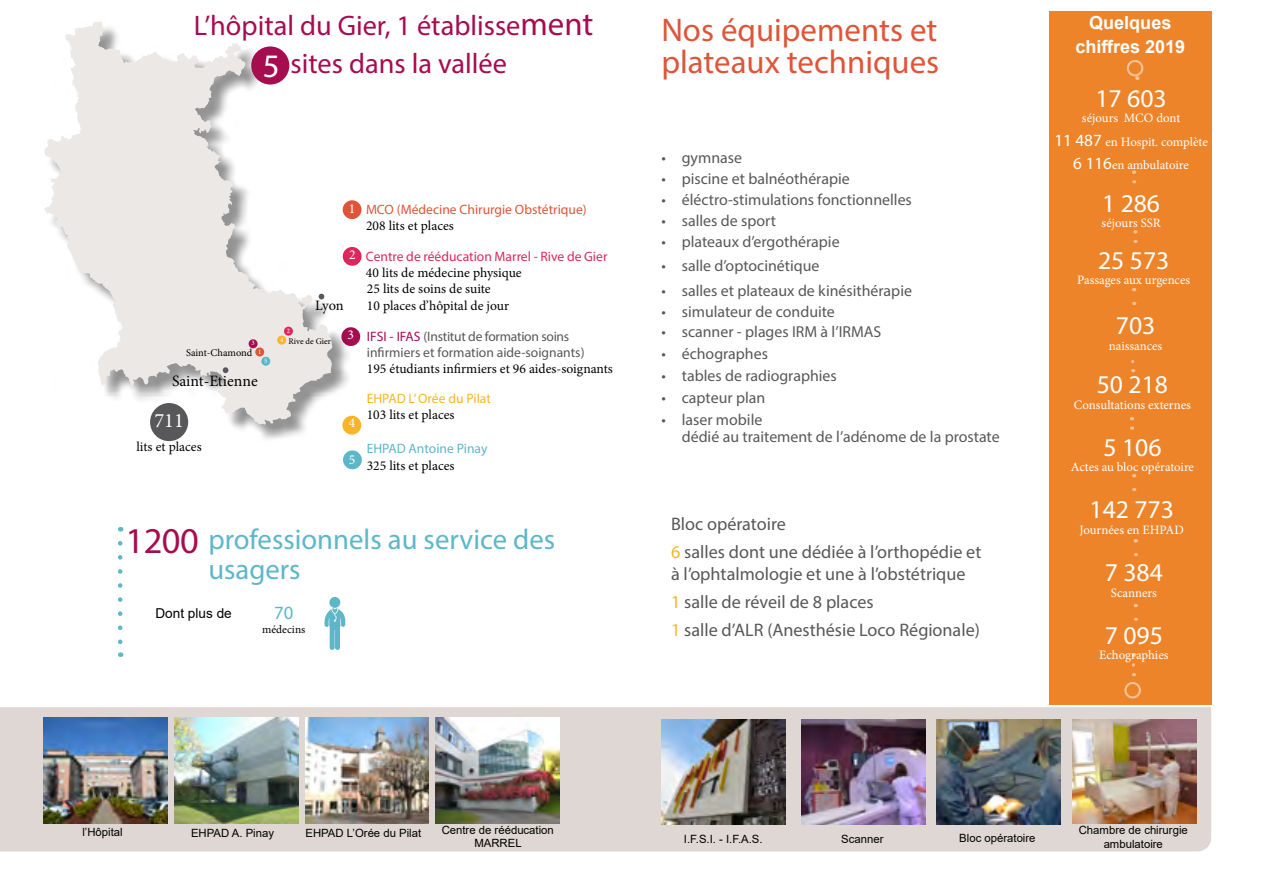
<style>
.page{position:relative;width:1263px;height:893px;background:#fff}
.page>*{position:absolute;margin:0;border:0;box-sizing:border-box;transform-origin:0 0}
.t1{font:36.45px "Myriad Pro";color:#a60c50}
.t2{font:32.85px/31.8px "Myriad Pro";color:#de5539}
.t3{font:28.8px/29.8px "Myriad Pro";color:#5db7c9}
.t4{font:28.35px/38.1px "Myriad Pro";color:#a60c50}
.t5{font:25.65px "Myriad Pro";color:#fff}
.t6{font:20.4px "Minion Pro";color:#fff}
.t7{font:18.75px "Myriad Pro";color:#5db7c9}
.t8{font:18.15px/28.2px "Myriad Pro";color:#58585a}
.t9{font:700 18px/23.5px "Arial";color:#fff;text-align:center}
.t10{font:15.9px/16.5px "Myriad Pro";color:#58585a}
.t11{font:15.75px "Minion Pro";color:#000}
.t12{font:14.4px "Minion Pro";color:#000}
.t13{font:13.65px/16.4px "Minion Pro";color:#000}
.t14{font:13.65px/16.4px "Myriad Pro";color:#58585a}
.t15{font:13.65px "Myriad Pro";color:#dd275c}
.t16{font:13.65px "Myriad Pro";color:#de5539}
.t17{font:13.65px "Myriad Pro";color:#f9b526}
.t18{font:13.65px "Myriad Pro";color:#5db7c9}
.t19{font:13.65px "Arial";color:#000}
.t20{font:13.65px "Minion Pro";color:#fff}
.t21{font:12.75px/24px "Minion Pro";color:#fff;text-align:center}
.t22{font:11.4px/13.6px "Arial";color:#000;text-align:center}
.t23{font:11.4px "Minion Pro";color:#000}
.t24{font:10.35px "Minion Pro";letter-spacing:-.005em;color:#000}
.t25{font:8.55px "Minion Pro";color:#000}
.t26{font:6.75px "Minion Pro";color:#fff}
.s1{font-size:32.85px}
.s2{font-size:32.85px;color:#fff}
.s3{color:#a60c50}
.s4{color:#f9b526}
.s5{font-family:"Myriad Pro";font-size:17.1px}
</style>
<div class="page">
<div style="left:1049px;top:11px;width:162px;height:693px;background:#ee842a"></div>
<div style="left:0;top:707px;width:1211px;height:144px;background:#dfd7d3"></div>
<div style="left:1124px;top:682px;width:17px;height:16px;border:2px solid #fff;border-radius:50%"></div>
<svg style="left:1132px;top:654px;width:3px;height:11px"></svg>
<svg style="left:1133px;top:230px;width:3px;height:13px"></svg>
<div style="left:1127px;top:60px;width:16px;height:16px;border:2px solid #fff;border-radius:50%"></div>
<img style="left:1073px;top:719px;width:123px;height:104px">
<img style="left:936px;top:719px;width:124px;height:106px">
<img style="left:801px;top:719px;width:124px;height:106px">
<img style="left:661px;top:719px;width:124px;height:106px">
<div style="left:343px;top:247px;width:19px;height:19px;background:#dd275c;border-radius:50%"></div>
<div style="left:341px;top:327px;width:19px;height:19px;background:#a60c50;border-radius:50%"></div>
<div style="left:342px;top:416px;width:19px;height:19px;background:#f9b526;border-radius:50%"></div>
<div style="left:343px;top:450px;width:19px;height:19px;background:#5db7c9;border-radius:50%"></div>
<div style="left:343px;top:200px;width:18px;height:19px;background:#de5539;border-radius:50%"></div>
<div style="left:47px;top:24px;width:304px;height:418px;background:#000;opacity:.75"></div>
<svg style="left:44px;top:21px;width:288px;height:404px;fill:#ece8e5"></svg>
<div style="left:251px;top:46px;width:38px;height:39px;background:#a60c50;border-radius:50%"></div>
<div style="left:284px;top:327px;width:9px;height:9px;background:#dd275c;border-radius:50%"></div>
<div style="left:277px;top:336px;width:9px;height:9px;background:#f9b526;border-radius:50%"></div>
<div style="left:261px;top:357px;width:9px;height:9px;background:#5db7c9;border-radius:50%"></div>
<svg style="left:223px;top:367px;width:5px;height:6px"></svg>
<svg style="left:319px;top:294px;width:5px;height:5px"></svg>
<div style="left:255px;top:347px;width:9px;height:9px;background:#de5539;border-radius:50%"></div>
<div style="left:249px;top:339px;width:9px;height:9px;background:#a60c50;border-radius:50%"></div>
<div style="left:329px;top:597px;width:11px;height:11px;background:#5db7c9;border-radius:50%"></div>
<svg style="left:324px;top:608px;width:22px;height:42px"></svg>
<svg style="left:118px;top:543px;width:4px;height:114px"></svg>
<svg style="left:1130px;top:417px;width:3px;height:13px"></svg>
<img style="left:44px;top:717px;width:123px;height:106px">
<img style="left:174px;top:717px;width:124px;height:106px">
<img style="left:305px;top:717px;width:124px;height:106px">
<img style="left:436px;top:717px;width:124px;height:106px">
<svg style="left:1132px;top:474px;width:3px;height:17px"></svg>
<svg style="left:1134px;top:539px;width:3px;height:17px"></svg>
<svg style="left:1135px;top:77px;width:3px;height:17px"></svg>
<svg style="left:1132px;top:171px;width:3px;height:12px"></svg>
<h3 class="t4" style="left:263px;top:6px;width:332px;text-indent:-69px">L’hôpital du Gier, 1 établisse<span class="s1">ment<br></span><span class="s2">5</span> sites dans la vallée</h3>
<p class="t26" style="left:251px;top:339px;width:5px">3</p>
<p class="t24" style="left:186px;top:346px;width:68px">Saint-Chamond</p>
<p class="t26" style="left:258px;top:347px;width:5px">1</p>
<p class="t26" style="left:264px;top:356px;width:5px">5</p>
<p class="t11" style="left:172px;top:370px;width:87px">Saint-Etienne</p>
<p class="t6" style="left:154px;top:407px;width:31px">711</p>
<p class="t13" style="left:136px;top:439px;width:67px">lits et places</p>
<p class="t20" style="left:349px;top:199px;width:8px">1</p>
<p class="t20" style="left:349px;top:245px;width:8px">2</p>
<p class="t12" style="left:315px;top:296px;width:30px">Lyon</p>
<p class="t25" style="left:288px;top:335px;width:44px">Rive de Gier</p>
<p class="t26" style="left:287px;top:326px;width:5px">2</p>
<p class="t20" style="left:348px;top:326px;width:8px">3</p>
<p class="t26" style="left:280px;top:335px;width:5px">4</p>
<p class="t20" style="left:349px;top:414px;width:8px">4</p>
<p class="t20" style="left:349px;top:450px;width:8px">5</p>
<p class="t16" style="left:366px;top:201px;width:222px">MCO (Médecine Chirurgie Obstétrique)</p>
<p class="t13" style="left:366px;top:217px;width:89px">208 lits et places</p>
<p class="t15" style="left:366px;top:248px;width:243px">Centre de rééducation Marrel - Rive de Gier</p>
<p class="t13" style="left:366px;top:265px;width:157px">40 lits de médecine physique</p>
<p class="t13" style="left:367px;top:281px;width:144px">25 lits de soins de suite<br>10 places d’hôpital de jour</p>
<p class="t14" style="left:367px;top:328px;width:219px"><span class="s3">IFSI - IFAS</span> (Institut de formation soins infirmiers et formation aide-soignants)</p>
<p class="t13" style="left:367px;top:361px;width:248px">195 étudiants infirmiers et 96 aides-soignants</p>
<p class="t17" style="left:367px;top:390px;width:126px">EHPAD L’ Orée du Pilat</p>
<p class="t13" style="left:367px;top:407px;width:89px">103 lits et places</p>
<p class="t18" style="left:367px;top:440px;width:122px">EHPAD Antoine Pinay</p>
<p class="t13" style="left:367px;top:457px;width:89px">325 lits et places</p>
<h1 class="t1" style="left:126px;top:518px;width:75px">1200</h1>
<h3 class="t3" style="left:208px;top:524px;width:348px">professionnels au service des usagers</h3>
<p class="t19" style="left:155px;top:603px;width:78px">Dont plus de</p>
<p class="t7" style="left:274px;top:601px;width:21px">70</p>
<p class="t23" style="left:262px;top:621px;width:45px">médecins</p>
<h2 class="t2" style="left:661px;top:14px;width:279px">Nos équipements et plateaux techniques</h2>
<p class="t10" style="left:661px;top:149px;width:82px">• gymnase</p>
<p class="t10" style="left:661px;top:170px;width:190px">• piscine et balnéothérapie</p>
<p class="t10" style="left:661px;top:191px;width:252px">• éléctro-stimulations fonctionnelles</p>
<p class="t10" style="left:661px;top:212px;width:116px">• salles de sport</p>
<p class="t10" style="left:661px;top:233px;width:180px">• plateaux d’ergothérapie</p>
<p class="t10" style="left:661px;top:258px;width:160px">• salle d’optocinétique</p>
<p class="t10" style="left:661px;top:282px;width:252px">• salles et plateaux de kinésithérapie</p>
<p class="t10" style="left:661px;top:303px;width:175px">• simulateur de conduite</p>
<p class="t10" style="left:661px;top:323px;width:221px">• scanner - plages IRM à l’IRMAS</p>
<p class="t10" style="left:661px;top:345px;width:108px">• échographes</p>
<p class="t10" style="left:661px;top:367px;width:177px">• tables de radiographies</p>
<p class="t10" style="left:661px;top:389px;width:105px">• capteur plan</p>
<p class="t10" style="left:682px;top:411px;width:319px;text-indent:-20px">• laser mobile<br>dédié au traitement de l’adénome de la prostate</p>
<p class="t8" style="left:671px;top:509px;width:312px">Bloc opératoire<br><span class="s4">6</span> salles dont une dédiée à l’orthopédie et</p>
<p class="t8" style="left:671px;top:559px;width:310px">à l’ophtalmologie et une à l’obstétrique<br><span class="s4">1</span> salle de réveil de 8 places<br><span class="s4">1</span> salle d’ALR (Anesthésie Loco Régionale)</p>
<p class="t9" style="left:1075px;top:11px;width:111px">Quelques chiffres 2019</p>
<h3 class="t5" style="left:1095px;top:83px;width:73px">17 603</h3>
<p class="t21" style="left:1054px;top:106px;width:155px">séjours MCO dont<br><span class="s5">11 487</span> en Hospit. complète</p>
<p class="t21" style="left:1073px;top:153px;width:117px"><span class="s5">6 116</span>en ambulatoire</p>
<h3 class="t5" style="left:1102px;top:187px;width:60px">1 286</h3>
<p class="t21" style="left:1101px;top:211px;width:61px">séjours SSR</p>
<h3 class="t5" style="left:1098px;top:244px;width:73px">25 573</h3>
<p class="t21" style="left:1077px;top:268px;width:114px">Passages aux urgences</p>
<h3 class="t5" style="left:1116px;top:310px;width:41px">703</h3>
<p class="t21" style="left:1109px;top:333px;width:55px">naissances</p>
<h3 class="t5" style="left:1097px;top:369px;width:73px">50 218</h3>
<p class="t21" style="left:1074px;top:393px;width:119px">Consultations externes</p>
<h3 class="t5" style="left:1103px;top:432px;width:60px">5 106</h3>
<p class="t21" style="left:1071px;top:455px;width:125px">Actes au bloc opératoire</p>
<h3 class="t5" style="left:1089px;top:494px;width:86px">142 773</h3>
<p class="t21" style="left:1079px;top:518px;width:106px">Journées en EHPAD</p>
<h3 class="t5" style="left:1105px;top:557px;width:60px">7 384</h3>
<p class="t21" style="left:1111px;top:581px;width:48px">Scanners</p>
<h3 class="t5" style="left:1105px;top:619px;width:60px">7 095</h3>
<p class="t21" style="left:1099px;top:643px;width:71px">Echographies</p>
<p class="t22" style="left:82px;top:825px;width:42px">l’Hôpital</p>
<p class="t22" style="left:191px;top:826px;width:85px">EHPAD A. Pinay</p>
<p class="t22" style="left:305px;top:826px;width:117px">EHPAD L’Orée du Pilat</p>
<p class="t22" style="left:442px;top:823px;width:114px">Centre de rééducation<br>MARREL</p>
<p class="t22" style="left:684px;top:832px;width:80px">I.F.S.I. - I.F.A.S.</p>
<p class="t22" style="left:841px;top:832px;width:44px">Scanner</p>
<p class="t22" style="left:959px;top:831px;width:78px">Bloc opératoire</p>
<p class="t22" style="left:1079px;top:823px;width:111px">Chambre de chirurgie ambulatoire</p>
</div>
